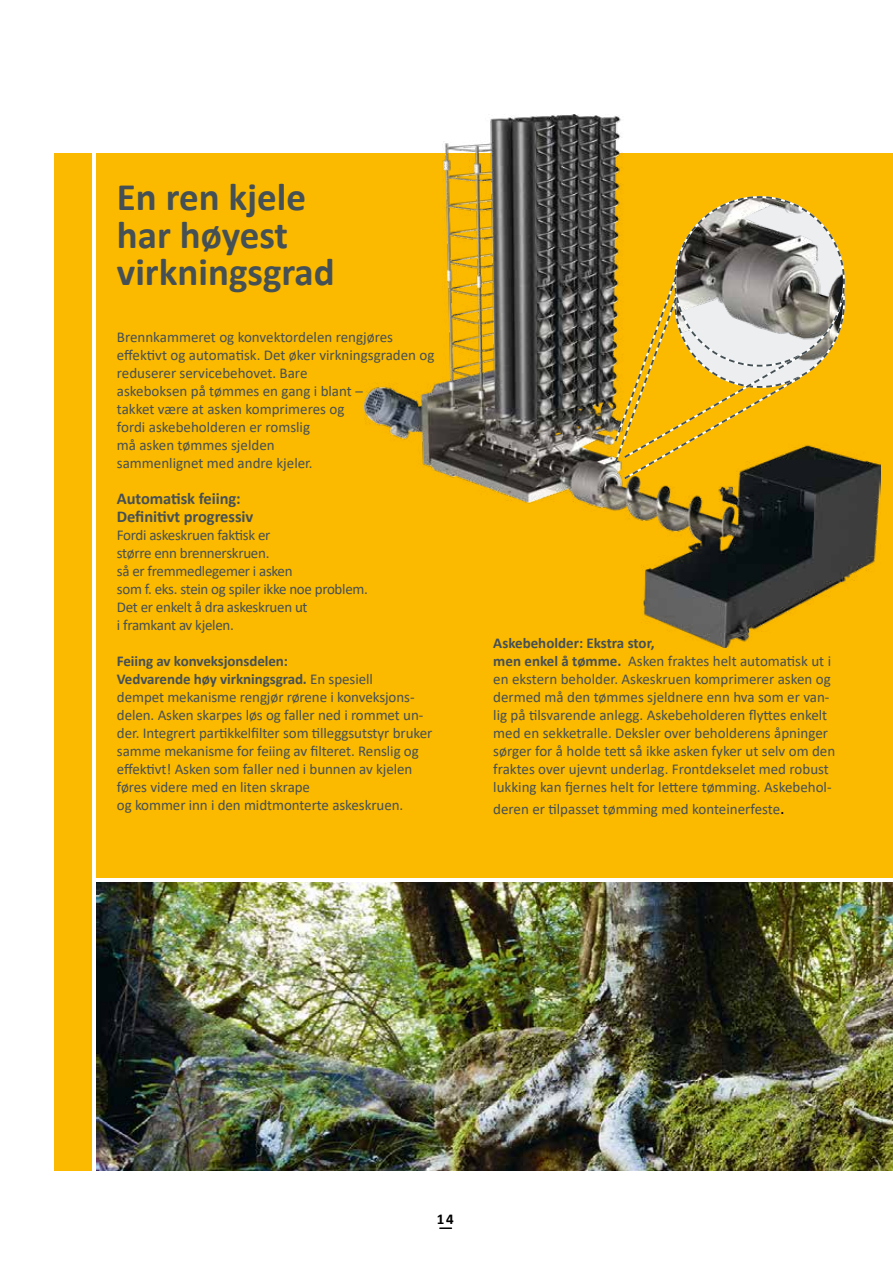
<style>
.page{position:relative;width:893px;height:1263px;background:#fff}
.page>*{position:absolute;margin:0;border:0;box-sizing:border-box;transform-origin:0 0}
.t1{font:700 39px/37.5px "Calibri";color:#455055}
.t2{font:700 16.5px/18px "Calibri";letter-spacing:-.005em;color:#455055}
.t3{font:15px/18px "Calibri";letter-spacing:-.005em;color:#455055}
.t4{font:700 15px "Calibri";color:#000}
.s1{font-weight:700}
.s2{font-size:18px;color:#000}
</style>
<div class="page">
<svg style="left:440px;top:1227px;width:11px;height:2px"></svg>
<div style="left:97px;top:153px;width:796px;height:725px;background:#fbb900"></div>
<img style="left:97px;top:882px;width:796px;height:288px">
<div style="left:54px;top:153px;width:38px;height:1017px;background:#fbb900"></div>
<img style="left:365px;top:115px;width:515px;height:533px">
<svg style="left:613px;top:195px;width:233px;height:286px"></svg>
<h1 class="t1" style="left:117px;top:178px;width:219px">En ren kjele har høyest virkningsgrad</h1>
<p class="t3" style="left:117px;top:328px;width:319px">Brennkammeret og konvektordelen rengjøres effektivt og automatisk. Det øker virkningsgraden og reduserer servicebehovet. Bare<br>askeboksen på tømmes en gang i blant –<br>takket være at asken komprimeres og<br>fordi askebeholderen er romslig<br>må asken tømmes sjelden<br>sammenlignet med andre kjeler.</p>
<p class="t2" style="left:117px;top:489px;width:138px">Automatisk feiing:<br>Definitivt progressiv</p>
<p class="t3" style="left:117px;top:526px;width:253px">Fordi askeskruen faktisk er<br>større enn brennerskruen.<br>så er fremmedlegemer i asken<br>som f. eks. stein og spiler ikke noe problem.<br>Det er enkelt å dra askeskruen ut<br>i framkant av kjelen.</p>
<p class="t3" style="left:117px;top:652px;width:317px"><span class="s1">Feiing av konveksjonsdelen:<br>Vedvarende høy virkningsgrad.</span> En spesiell<br>dempet mekanisme rengjør rørene i konveksjons&shy;delen. Asken skarpes løs og faller ned i rommet un&shy;der. Integrert partikkelfilter som tilleggsutstyr bruker samme mekanisme for feiing av filteret. Renslig og effektivt! Asken som faller ned i bunnen av kjelen føres videre med en liten skrape<br>og kommer inn i den midtmonterte askeskruen.</p>
<p class="t3" style="left:493px;top:634px;width:343px"><span class="s1">Askebeholder: Ekstra stor,<br>men enkel å tømme.</span> Asken fraktes helt automatisk ut i en ekstern beholder. Askeskruen komprimerer asken og dermed må den tømmes sjeldnere enn hva som er van&shy;lig på tilsvarende anlegg. Askebeholderen flyttes enkelt med en sekketralle. Deksler over beholderens åpninger sørger for å holde tett så ikke asken fyker ut selv om den fraktes over ujevnt underlag. Frontdekselet med robust lukking kan fjernes helt for lettere tømming. Askebehol-</p>
<p class="t3" style="left:493px;top:799px;width:293px">deren er tilpasset tømming med konteinerfeste<span class="s2">.</span></p>
<p class="t4" style="left:437px;top:1208px;width:18px">14</p>
</div>
